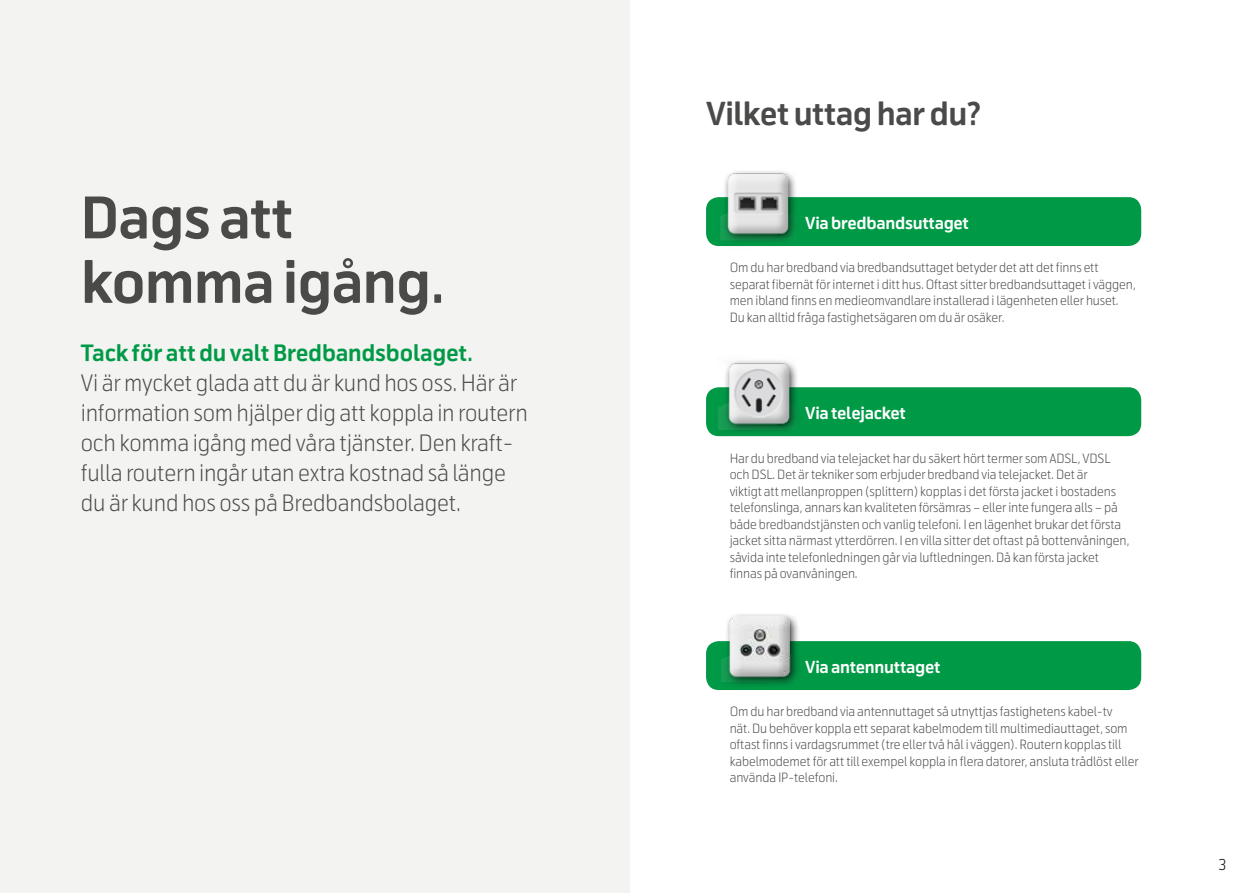
<style>
.page{position:relative;width:1259px;height:893px;background:#fff}
.page>*{position:absolute;margin:0;border:0;box-sizing:border-box;transform-origin:0 0}
.t1{font:700 57px/64.3px "Telenor";letter-spacing:-.015em;color:#4a4a49}
.t2{font:700 31.5px "Telenor";letter-spacing:-.015em;color:#4a4a49}
.t3{font:300 22.5px/30px "Telenor";letter-spacing:-.01em;color:#4a4a49}
.t4{font:700 22.5px "Telenor";letter-spacing:-.01em;color:#009a47}
.t5{font:700 16.5px "Telenor";letter-spacing:-.015em;color:#fff}
.t6{font:300 15px "Telenor";color:#000}
.t7{font:300 12.75px/16.5px "Telenor";letter-spacing:-.01em;color:#4a4a49}
</style>
<div class="page">
<div style="left:0;top:0;width:629px;height:893px;background:#f3f3f1"></div>
<div style="left:706px;top:197px;width:435px;height:49px;background:#009a47;border-radius:13px"></div>
<div style="left:715px;top:169px;width:89px;height:81px;background:#000;opacity:.75"></div>
<img style="left:716px;top:169px;width:81px;height:72px">
<div style="left:706px;top:387px;width:435px;height:49px;background:#009a47;border-radius:13px"></div>
<div style="left:713px;top:354px;width:92px;height:86px;background:#000;opacity:.75"></div>
<img style="left:716px;top:357px;width:81px;height:73px">
<div style="left:706px;top:641px;width:435px;height:49px;background:#009a47;border-radius:13px"></div>
<div style="left:717px;top:612px;width:88px;height:79px;background:#000;opacity:.75"></div>
<img style="left:721px;top:617px;width:76px;height:64px">
<h1 class="t1" style="left:81px;top:188px;width:366px">Dags att komma igång.</h1>
<h3 class="t4" style="left:81px;top:339px;width:394px">Tack för att du valt Bredbandsbolaget.</h3>
<h3 class="t3" style="left:81px;top:368px;width:448px">Vi är mycket glada att du är kund hos oss. Här är information som hjälper dig att koppla in routern och komma igång med våra tjänster. Den kraft&shy;fulla routern ingår utan extra kostnad så länge du är kund hos oss på Bredbandsbolaget.</h3>
<h2 class="t2" style="left:706px;top:94px;width:277px">Vilket uttag har du?</h2>
<p class="t5" style="left:805px;top:212px;width:165px">Via bredbandsuttaget</p>
<p class="t7" style="left:729px;top:260px;width:408px">Om du har bredband via bredbandsuttaget betyder det att det finns ett separat fibernät för internet i ditt hus. Oftast sitter bredbandsuttaget i väggen, men ibland finns en medieomvandlare installerad i lägenheten eller huset.<br>Du kan alltid fråga fastighetsägaren om du är osäker.</p>
<p class="t5" style="left:805px;top:402px;width:102px">Via telejacket</p>
<p class="t7" style="left:729px;top:450px;width:401px">Har du bredband via telejacket har du säkert hört termer som ADSL, VDSL och DSL. Det är tekniker som erbjuder bredband via telejacket. Det är<br>viktigt att mellanproppen (splittern) kopplas i det första jacket i bostadens telefonslinga, annars kan kvaliteten försämras – eller inte fungera alls – på både bredbandstjänsten och vanlig telefoni. I en lägenhet brukar det första jacket sitta närmast ytterdörren. I en villa sitter det oftast på bottenvåningen, såvida inte telefonledningen går via luftledningen. Då kan första jacket finnas på ovanvåningen.</p>
<p class="t5" style="left:805px;top:656px;width:137px">Via antennuttaget</p>
<p class="t7" style="left:729px;top:704px;width:410px">Om du har bredband via antennuttaget så utnyttjas fastighetens kabel-tv<br>nät. Du behöver koppla ett separat kabelmodem till multimediauttaget, som oftast finns i vardagsrummet (tre eller två hål i väggen). Routern kopplas till kabelmodemet för att till exempel koppla in flera datorer, ansluta trådlöst eller använda IP-telefoni.</p>
<p class="t6" style="left:1218px;top:856px;width:9px">3</p>
</div>
